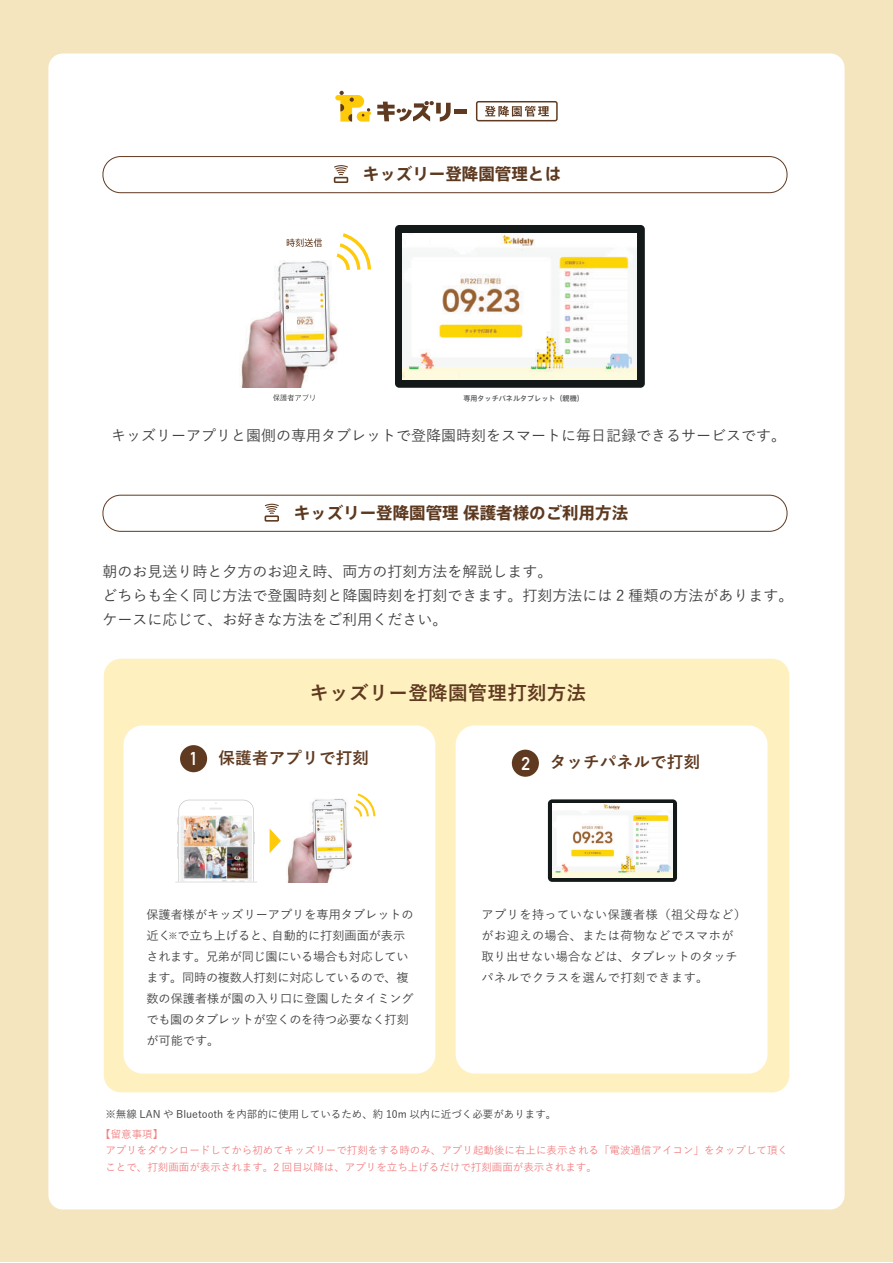
<style>
.page{position:relative;width:893px;height:1263px;background:#fff}
.page>*{position:absolute;margin:0;border:0;box-sizing:border-box;transform-origin:0 0}
.t1{font:700 19.5px "Yu Go";letter-spacing:.015em;color:#603a20}
.t2{font:700 18.15px "DIN Alternate";color:#fff}
.t3{font:700 16.5px "Axis Std";color:#5d391f}
.t4{font:700 16.5px "Yu Go";letter-spacing:.015em;color:#603a20}
.t5{font:500 15px/24px "Yu Go";color:#3e3e3f}
.t6{font:500 12.15px/21px "Yu Go";color:#3e3e3f}
.t7{font:500 12.15px/21px "Yu Go";letter-spacing:.04em;color:#3e3e3f}
.t8{font:500 10.5px/16.5px "Yu Go";color:#f38082}
.t9{font:500 10.5px "Yu Go";color:#3e3e3f}
.t10{font:500 7.05px "Axis Std";color:#595a5b}
.s1{font-size:9px}
</style>
<div class="page">
<div style="left:0;top:1px;width:893px;height:1261px;background:#f5e5be"></div>
<div style="left:48px;top:54px;width:797px;height:1155px;background:#fff;border-radius:14px"></div>
<div style="left:104px;top:659px;width:685px;height:433px;background:#fef1bf;border-radius:17px"></div>
<svg style="left:476px;top:101px;width:82px;height:20px"></svg>
<svg style="left:335px;top:91px;width:36px;height:31px"></svg>
<hr style="left:454px;top:110px;width:12px;height:4px;background:#603a20">
<svg style="left:377px;top:101px;width:74px;height:20px"></svg>
<div style="left:124px;top:725px;width:311px;height:348px;background:#fff;border-radius:19px"></div>
<div style="left:456px;top:725px;width:311px;height:348px;background:#fff;border-radius:19px"></div>
<img style="left:287px;top:798px;width:65px;height:85px">
<svg style="left:354px;top:793px;width:21px;height:23px"></svg>
<div style="left:548px;top:799px;width:129px;height:83px;background:#131818;border-radius:4px"></div>
<img style="left:552px;top:804px;width:121px;height:74px">
<div style="left:180px;top:745px;width:27px;height:27px;background:#603a20;border-radius:50%"></div>
<div style="left:512px;top:750px;width:27px;height:27px;background:#603a20;border-radius:50%"></div>
<div style="left:103px;top:156px;width:684px;height:37px;border:1px solid #603a20;border-radius:18px"></div>
<svg style="left:334px;top:165px;width:14px;height:18px"></svg>
<div style="left:103px;top:495px;width:684px;height:37px;border:1px solid #603a20;border-radius:18px"></div>
<svg style="left:265px;top:504px;width:14px;height:18px"></svg>
<div style="left:395px;top:225px;width:250px;height:163px;background:#131818;border-radius:4px"></div>
<img style="left:403px;top:233px;width:234px;height:146px">
<img style="left:241px;top:260px;width:97px;height:128px">
<svg style="left:273px;top:394px;width:42px;height:7px"></svg>
<svg style="left:337px;top:233px;width:34px;height:37px"></svg>
<svg style="left:287px;top:238px;width:35px;height:9px"></svg>
<svg style="left:177px;top:800px;width:78px;height:81px"></svg>
<img style="left:181px;top:817px;width:69px;height:64px">
<hr style="left:175px;top:881px;width:82px;height:2px;background:#eae9e9">
<svg style="left:270px;top:829px;width:11px;height:24px"></svg>
<div style="left:406px;top:235px;width:22px;height:10px;background:#fff"></div>
<div style="left:405px;top:371px;width:53px;height:7px;background:#fdfadd"></div>
<hr style="left:553px;top:873px;width:28px;height:4px;background:#fdfadd">
<hr style="left:554px;top:805px;width:11px;height:4px;background:#fff">
<p class="t3" style="left:363px;top:161px;width:200px">キッズリー登降園管理とは</p>
<p class="t10" style="left:463px;top:393px;width:122px">専用タッチパネルタブレット（親機）</p>
<p class="t5" style="left:111px;top:422px;width:676px">キッズリーアプリと園側の専用タブレットで登降園時刻をスマートに毎日記録できるサービスです。</p>
<p class="t3" style="left:294px;top:500px;width:336px">キッズリー登降園管理 保護者様のご利用方法</p>
<p class="t5" style="left:102px;top:558px;width:692px">朝のお見送り時と夕方のお迎え時、両方の打刻方法を解説します。<br>どちらも全く同じ方法で登園時刻と降園時刻を打刻できます。打刻方法には 2 種類の方法があります。ケースに応じて、お好きな方法をご利用ください。</p>
<h1 class="t1" style="left:309px;top:682px;width:278px">キッズリー登降園管理打刻方法</h1>
<p class="t4" style="left:219px;top:748px;width:152px">保護者アプリで打刻</p>
<p class="t4" style="left:550px;top:753px;width:152px">タッチパネルで打刻</p>
<p class="t2" style="left:190px;top:745px;width:10px">1</p>
<p class="t2" style="left:521px;top:749px;width:10px">2</p>
<p class="t6" style="left:146px;top:903px;width:269px">保護者様がキッズリーアプリを専用タブレットの近く<span class="s1">※</span>で立ち上げると、自動的に打刻画面が表示されます。兄弟が同じ園にいる場合も対応しています。同時の複数人打刻に対応しているので、複数の保護者様が園の入り口に登園したタイミングでも園のタブレットが空くのを待つ必要なく打刻が可能です。</p>
<p class="t7" style="left:481px;top:903px;width:266px">アプリを持っていない保護者様（祖父母など）がお迎えの場合、または荷物などでスマホが取り出せない場合などは、タブレットのタッチパネルでクラスを選んで打刻できます。</p>
<p class="t9" style="left:105px;top:1105px;width:452px">※無線 LAN や Bluetooth を内部的に使用しているため、約 10m 以内に近づく必要があります。</p>
<p class="t8" style="left:105px;top:1124px;width:684px;text-indent:-5px">【留意事項】<br>アプリをダウンロードしてから初めてキッズリーで打刻をする時のみ、アプリ起動後に右上に表示される「電波通信アイコン」をタップして頂くことで、打刻画面が表示されます。2 回目以降は、アプリを立ち上げるだけで打刻画面が表示されます。</p>
</div>
